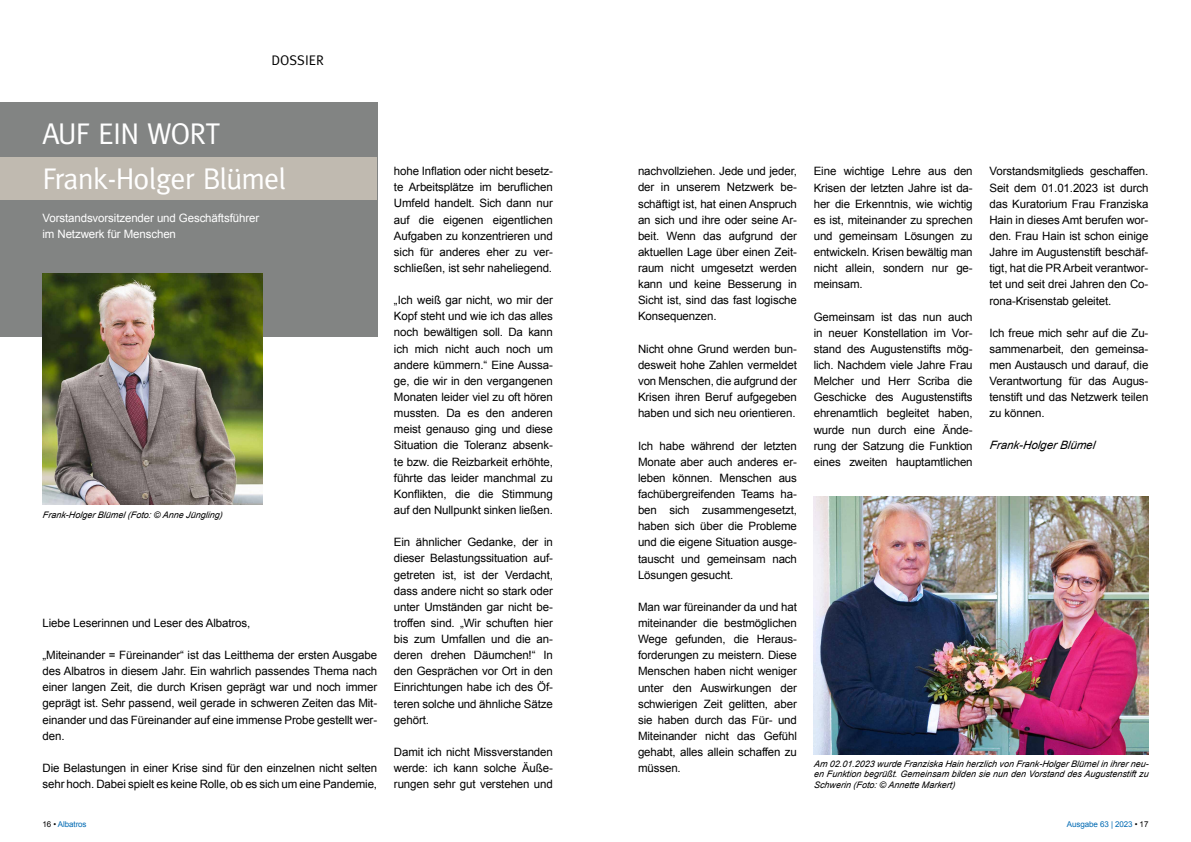
<style>
.page{position:relative;width:1191px;height:842px;background:#fff}
.page>*{position:absolute;margin:0;border:0;box-sizing:border-box;transform-origin:0 0}
.t1{font:30px "Meta";letter-spacing:-.025em;color:#fff}
.t2{font:14px "Meta";color:#000}
.t3{font:11.5px/16.1px "Arial";letter-spacing:-.01em;color:#000;text-align:justify}
.t4{font:11.5px/16.1px "Arial";letter-spacing:-.01em;color:#fff}
.t5{font:italic 11.5px "Arial";color:#000}
.t6{font:italic 9px/10.8px "Arial";color:#000;text-align:justify}
.t7{font:8px "Arial";letter-spacing:-.01em;color:#006ab3}
.s1{color:#000}
</style>
<div class="page">
<div style="left:0;top:102px;width:377px;height:235px;background:#828483"></div>
<div style="left:0;top:157px;width:377px;height:43px;background:#c0bab0"></div>
<img style="left:43px;top:274px;width:219px;height:231px">
<img style="left:813px;top:497px;width:335px;height:257px">
<p class="t2" style="left:271px;top:52px;width:54px">DOSSIER</p>
<p class="t1" style="left:43px;top:116px;width:179px">AUF EIN WORT</p>
<p class="t1" style="left:43px;top:161px;width:245px">Frank-Holger Blümel</p>
<p class="t4" style="left:43px;top:210px;width:218px">Vorstandsvorsitzender und Geschäftsführer im Netzwerk für Menschen</p>
<p class="t6" style="left:43px;top:510px;width:181px">Frank-Holger Blümel (Foto: © Anne Jüngling)</p>
<p class="t3" style="left:43px;top:615px;width:209px">Liebe Leserinnen und Leser des Albatros,</p>
<p class="t3" style="left:43px;top:647px;width:336px">„Miteinander = Füreinander“ ist das Leitthema der ersten Ausgabe des Albatros in diesem Jahr. Ein wahrlich passendes Thema nach einer langen Zeit, die durch Krisen geprägt war und noch immer geprägt ist. Sehr passend, weil gerade in schweren Zeiten das Mit&shy;einander und das Füreinander auf eine immense Probe gestellt wer&shy;den.</p>
<p class="t3" style="left:43px;top:760px;width:336px">Die Belastungen in einer Krise sind für den einzelnen nicht selten sehr hoch. Dabei spielt es keine Rolle, ob es sich um eine Pandemie,</p>
<p class="t3" style="left:394px;top:163px;width:160px">hohe Inflation oder nicht besetz&shy;te Arbeitsplätze im beruflichen Umfeld handelt. Sich dann nur auf die eigenen eigentlichen Aufgaben zu konzentrieren und sich für anderes eher zu ver&shy;schließen, ist sehr naheliegend.</p>
<p class="t3" style="left:394px;top:292px;width:160px">„Ich weiß gar nicht, wo mir der Kopf steht und wie ich das alles noch bewältigen soll. Da kann ich mich nicht auch noch um andere kümmern.“ Eine Aussa&shy;ge, die wir in den vergangenen Monaten leider viel zu oft hören mussten. Da es den anderen meist genauso ging und diese Situation die Toleranz absenk&shy;te bzw. die Reizbarkeit erhöhte, führte das leider manchmal zu Konflikten, die die Stimmung auf den Nullpunkt sinken ließen.</p>
<p class="t3" style="left:394px;top:534px;width:160px">Ein ähnlicher Gedanke, der in dieser Belastungssituation auf&shy;getreten ist, ist der Verdacht, dass andere nicht so stark oder unter Umständen gar nicht be&shy;troffen sind. „Wir schuften hier bis zum Umfallen und die an&shy;deren drehen Däumchen!“ In den Gesprächen vor Ort in den Einrichtungen habe ich des Öf&shy;teren solche und ähnliche Sätze gehört.</p>
<p class="t3" style="left:394px;top:744px;width:160px">Damit ich nicht Missverstanden werde: ich kann solche Äuße&shy;rungen sehr gut verstehen und</p>
<p class="t3" style="left:638px;top:163px;width:160px">nachvollziehen. Jede und jeder, der in unserem Netzwerk be&shy;schäftigt ist, hat einen Anspruch an sich und ihre oder seine Ar&shy;beit. Wenn das aufgrund der aktuellen Lage über einen Zeit&shy;raum nicht umgesetzt werden kann und keine Besserung in Sicht ist, sind das fast logische Konsequenzen.</p>
<p class="t3" style="left:638px;top:341px;width:160px">Nicht ohne Grund werden bun&shy;desweit hohe Zahlen vermeldet von Menschen, die aufgrund der Krisen ihren Beruf aufgegeben haben und sich neu orientieren.</p>
<p class="t3" style="left:638px;top:437px;width:160px">Ich habe während der letzten Monate aber auch anderes er&shy;leben können. Menschen aus fachübergreifenden Teams ha&shy;ben sich zusammengesetzt, haben sich über die Probleme und die eigene Situation ausge&shy;tauscht und gemeinsam nach Lösungen gesucht.</p>
<p class="t3" style="left:638px;top:599px;width:160px">Man war füreinander da und hat miteinander die bestmöglichen Wege gefunden, die Heraus&shy;forderungen zu meistern. Diese Menschen haben nicht weniger unter den Auswirkungen der schwierigen Zeit gelitten, aber sie haben durch das Für- und Miteinander nicht das Gefühl gehabt, alles allein schaffen zu müssen.</p>
<p class="t3" style="left:813px;top:163px;width:160px">Eine wichtige Lehre aus den Krisen der letzten Jahre ist da&shy;her die Erkenntnis, wie wichtig es ist, miteinander zu sprechen und gemeinsam Lösungen zu entwickeln. Krisen bewältig man nicht allein, sondern nur ge&shy;meinsam.</p>
<p class="t3" style="left:813px;top:308px;width:160px">Gemeinsam ist das nun auch in neuer Konstellation im Vor&shy;stand des Augustenstifts mög&shy;lich. Nachdem viele Jahre Frau Melcher und Herr Scriba die Geschicke des Augustenstifts ehrenamtlich begleitet haben, wurde nun durch eine Ände&shy;rung der Satzung die Funktion eines zweiten hauptamtlichen</p>
<p class="t3" style="left:989px;top:163px;width:160px">Vorstandsmitglieds geschaffen.<br>Seit dem 01.01.2023 ist durch das Kuratorium Frau Franziska Hain in dieses Amt berufen wor&shy;den. Frau Hain ist schon einige Jahre im Augustenstift beschäf&shy;tigt, hat die PR Arbeit verantwor&shy;tet und seit drei Jahren den Co&shy;rona-Krisenstab geleitet.</p>
<p class="t3" style="left:989px;top:325px;width:160px">Ich freue mich sehr auf die Zu&shy;sammenarbeit, den gemeinsa&shy;men Austausch und darauf, die Verantwortung für das Augus&shy;tenstift und das Netzwerk teilen zu können.</p>
<p class="t5" style="left:989px;top:438px;width:107px">Frank-Holger Blümel</p>
<p class="t6" style="left:813px;top:758px;width:338px">Am 02.01.2023 wurde Franziska Hain herzlich von Frank-Holger Blümel in ihrer neu&shy;en Funktion begrüßt. Gemeinsam bilden sie nun den Vorstand des Augustenstift zu Schwerin (Foto: © Annette Markert)</p>
<p class="t7" style="left:43px;top:819px;width:46px"><span class="s1">16 •</span> Albatros</p>
<p class="t7" style="left:1067px;top:819px;width:83px">Ausgabe 63 | 2023 <span class="s1">• 17</span></p>
</div>
